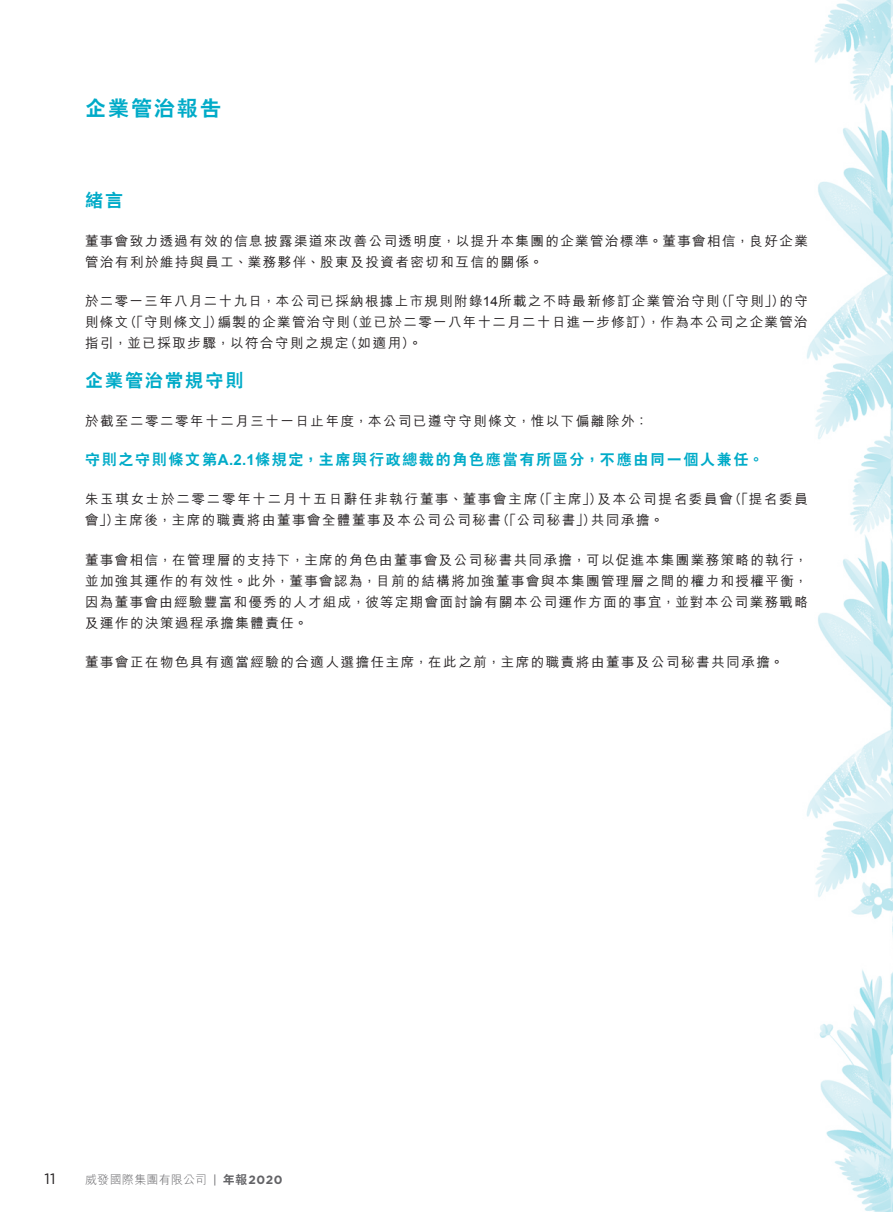
<style>
.page{position:relative;width:893px;height:1212px;background:#fff}
.page>*{position:absolute;margin:0;border:0;box-sizing:border-box;transform-origin:0 0}
.t1{font:800 21px "C Hei 2 HK";letter-spacing:.095em;color:#00abc8}
._03_H1{font:800 18px "C Hei 2 HK";letter-spacing:.115em;color:#00abc8}
._04___H2{font:800 15px "C Hei 2 HK";letter-spacing:.115em;color:#00abc8}
.t2{font:15px "Gotham";color:#231f20}
._01_Body_Text{font:500 13.5px/21px "M Hei HK";letter-spacing:.115em;color:#231f20}
.t3{font:300 12px "M Hei HK";letter-spacing:.02em;color:#636366}
.t4{font:700 12px "Gotham";color:#636366}
.t5{font:12px "Gotham";color:#636366}
.s1{font-family:"Arial";font-weight:400}
.s2{font-family:"Arial";font-weight:700}
.s3{font-family:"C Hei 2 HK";font-weight:800}
</style>
<div class="page">
<img style="left:806px;top:0;width:87px;height:1212px">
<h1 class="t1" style="left:85px;top:94px;width:137px">企業管治報告</h1>
<p class="_03_H1" style="left:85px;top:189px;width:40px">緒言</p>
<p class="_01_Body_Text" style="left:85px;top:230px;width:724px">董事會致力透過有效的信息披露渠道來改善公司透明度，以提升本集團的企業管治標準。董事會相信，良好企業管治有利於維持與員工、業務夥伴、股東及投資者密切和互信的關係。</p>
<p class="_01_Body_Text" style="left:780px;top:290px;width:30px">的守</p>
<p class="_01_Body_Text" style="left:345px;top:290px;width:464px;text-indent:-260px">於二零一三年八月二十九日，本公司已採納根據上市規則附錄<span class="s1">14</span>所載之不時最新修訂企業管治守則<br>（並已於二零一八年十二月二十日進一步修訂，）作為本公司之企業管治</p>
<p class="_01_Body_Text" style="left:715px;top:290px;width:71px">（「守則」）</p>
<p class="_01_Body_Text" style="left:218px;top:311px;width:134px">編製的企業管治守則</p>
<p class="_01_Body_Text" style="left:123px;top:311px;width:101px">（「守則條文」）</p>
<p class="_01_Body_Text" style="left:85px;top:311px;width:45px">則條文</p>
<p class="_01_Body_Text" style="left:85px;top:332px;width:265px">指引，並已採取步驟，以符合守則之規定</p>
<p class="_03_H1" style="left:85px;top:369px;width:160px">企業管治常規守則</p>
<p class="_01_Body_Text" style="left:85px;top:410px;width:565px">於截至二零二零年十二月三十一日止年度，本公司已遵守守則條文，惟以下偏離除外：</p>
<p class="_04___H2" style="left:85px;top:450px;width:680px">守則之守則條文第<span class="s2">A.2.1</span>條規定，主席與行政總裁的角色應當有所區分，不應由同一個人兼任。</p>
<p class="_01_Body_Text" style="left:728px;top:488px;width:81px">（「提名委員</p>
<p class="_01_Body_Text" style="left:344px;top:332px;width:79px">（如適用。(</p>
<p class="_01_Body_Text" style="left:85px;top:488px;width:454px">朱玉琪女士於二零二零年十二月十五日辭任非執行董事、董事會主席</p>
<p class="_01_Body_Text" style="left:597px;top:488px;width:137px">及本公司提名委員會</p>
<p class="_01_Body_Text" style="left:532px;top:488px;width:72px">（「主席」）</p>
<p class="_01_Body_Text" style="left:85px;top:509px;width:36px">會」）</p>
<p class="_01_Body_Text" style="left:85px;top:548px;width:724px;text-align:justify">董事會相信，在管理層的支持下，主席的角色由董事會及公司秘書共同承擔，可以促進本集團業務策略的執行，並加強其運作的有效性。此外，董事會認為，目前的結構將加強董事會與本集團管理層之間的權力和授權平衡，因為董事會由經驗豐富和優秀的人才組成，彼等定期會面討論有關本公司運作方面的事宜，並對本公司業務戰略及運作的決策過程承擔集體責任。</p>
<p class="_01_Body_Text" style="left:85px;top:650px;width:700px">董事會正在物色具有適當經驗的合適人選擔任主席，在此之前，主席的職責將由董事及公司秘書共同承擔。</p>
<p class="_01_Body_Text" style="left:114px;top:509px;width:388px">主席後，主席的職責將由董事會全體董事及本公司公司秘書</p>
<p class="_01_Body_Text" style="left:591px;top:509px;width:74px">共同承擔。</p>
<p class="_01_Body_Text" style="left:496px;top:509px;width:101px">（「公司秘書」）</p>
<p class="t2" style="left:45px;top:1168px;width:12px">11</p>
<p class="t3" style="left:85px;top:1171px;width:123px">威發國際集團有限公司</p>
<p class="t5" style="left:213px;top:1172px;width:5px">|</p>
<p class="t4" style="left:223px;top:1171px;width:61px"><span class="s3">年報</span>2020</p>
</div>
